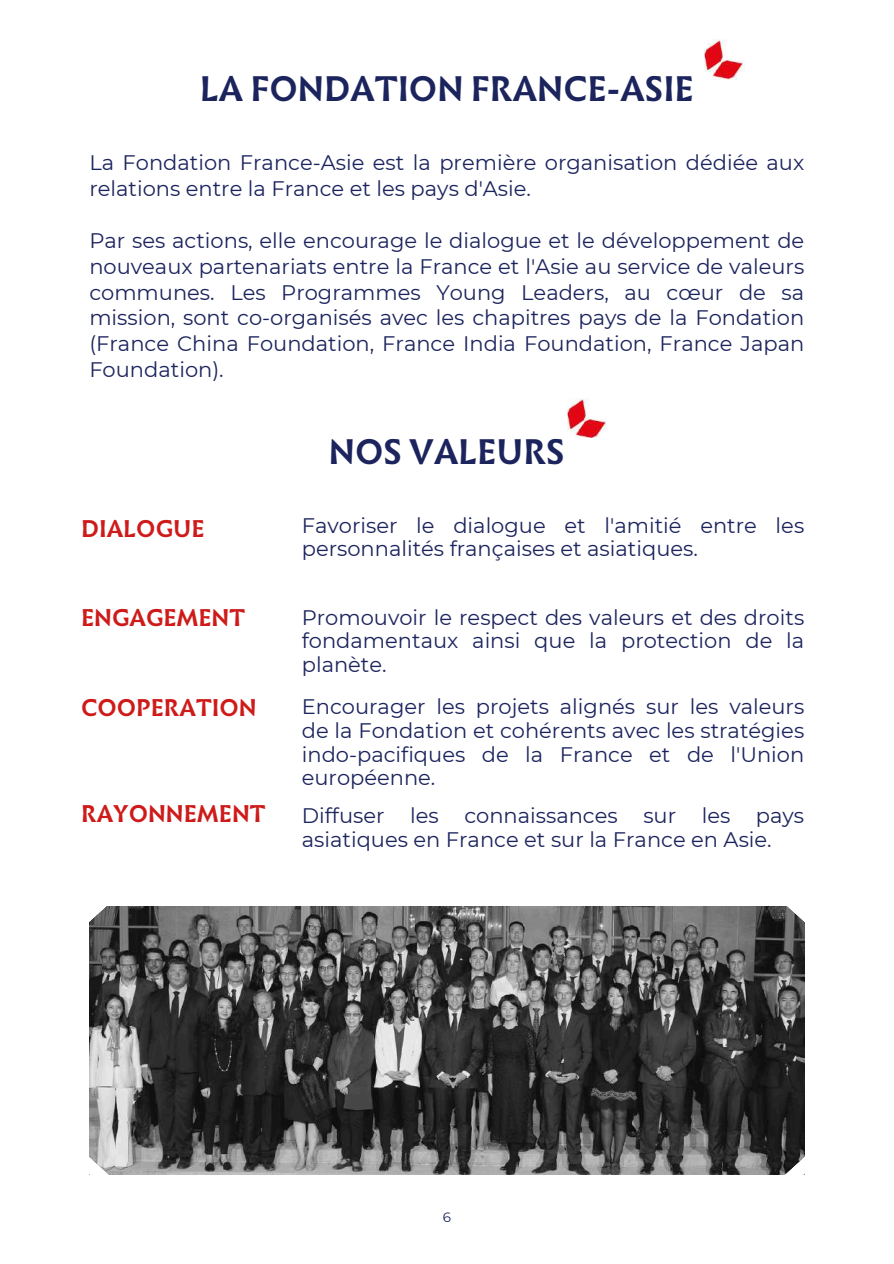
<style>
.page{position:relative;width:894px;height:1264px;background:#fff}
.page>*{position:absolute;margin:0;border:0;box-sizing:border-box;transform-origin:0 0}
.t1{font:700 33px "Infini";color:#1c245d}
.t2{font:700 22.5px "Infini";color:#ce1b1a}
.t3{font:21px/23.7px "Montserrat";color:#1c245d}
.t4{font:13.5px "Montserrat";color:#1c245d}
</style>
<div class="page">
<img style="left:567px;top:398px;width:39px;height:39px">
<img style="left:704px;top:40px;width:40px;height:39px">
<img style="left:89px;top:906px;width:715px;height:268px">
<svg style="left:89px;top:906px;width:25px;height:30px"></svg>
<svg style="left:779px;top:1142px;width:26px;height:33px"></svg>
<svg style="left:89px;top:1142px;width:25px;height:33px"></svg>
<svg style="left:779px;top:906px;width:26px;height:30px"></svg>
<h1 class="t1" style="left:200px;top:63px;width:495px">LA FONDATION FRANCE-ASIE</h1>
<p class="t3" style="left:89px;top:150px;width:716px;line-height:25.8px">La Fondation France-Asie est la première organisation dédiée aux relations entre la France et les pays d'Asie.</p>
<p class="t3" style="left:89px;top:227px;width:716px;line-height:25.8px;text-align:justify">Par ses actions, elle encourage le dialogue et le développement de nouveaux partenariats entre la France et l'Asie au service de valeurs communes. Les Programmes Young Leaders, au cœur de sa mission, sont co-organisés avec les chapitres pays de la Fondation (France China Foundation, France India Foundation, France Japan Foundation).</p>
<p class="t2" style="left:81px;top:510px;width:125px">DIALOGUE</p>
<p class="t2" style="left:81px;top:600px;width:165px">ENGAGEMENT</p>
<p class="t2" style="left:81px;top:690px;width:177px">COOPERATION</p>
<p class="t2" style="left:81px;top:796px;width:186px">RAYONNEMENT</p>
<h1 class="t1" style="left:329px;top:426px;width:237px">NOS VALEURS</h1>
<p class="t3" style="left:302px;top:513px;width:504px">Favoriser le dialogue et l'amitié entre les personnalités françaises et asiatiques.</p>
<p class="t3" style="left:302px;top:605px;width:504px;text-align:justify">Promouvoir le respect des valeurs et des droits fondamentaux ainsi que la protection de la planète.</p>
<p class="t3" style="left:302px;top:695px;width:504px;text-align:justify">Encourager les projets alignés sur les valeurs de la Fondation et cohérents avec les stratégies indo-pacifiques de la France et de l'Union européenne.</p>
<p class="t3" style="left:302px;top:803px;width:504px">Diffuser les connaissances sur les pays asiatiques en France et sur la France en Asie.</p>
<p class="t4" style="left:442px;top:1209px;width:10px">6</p>
</div>
